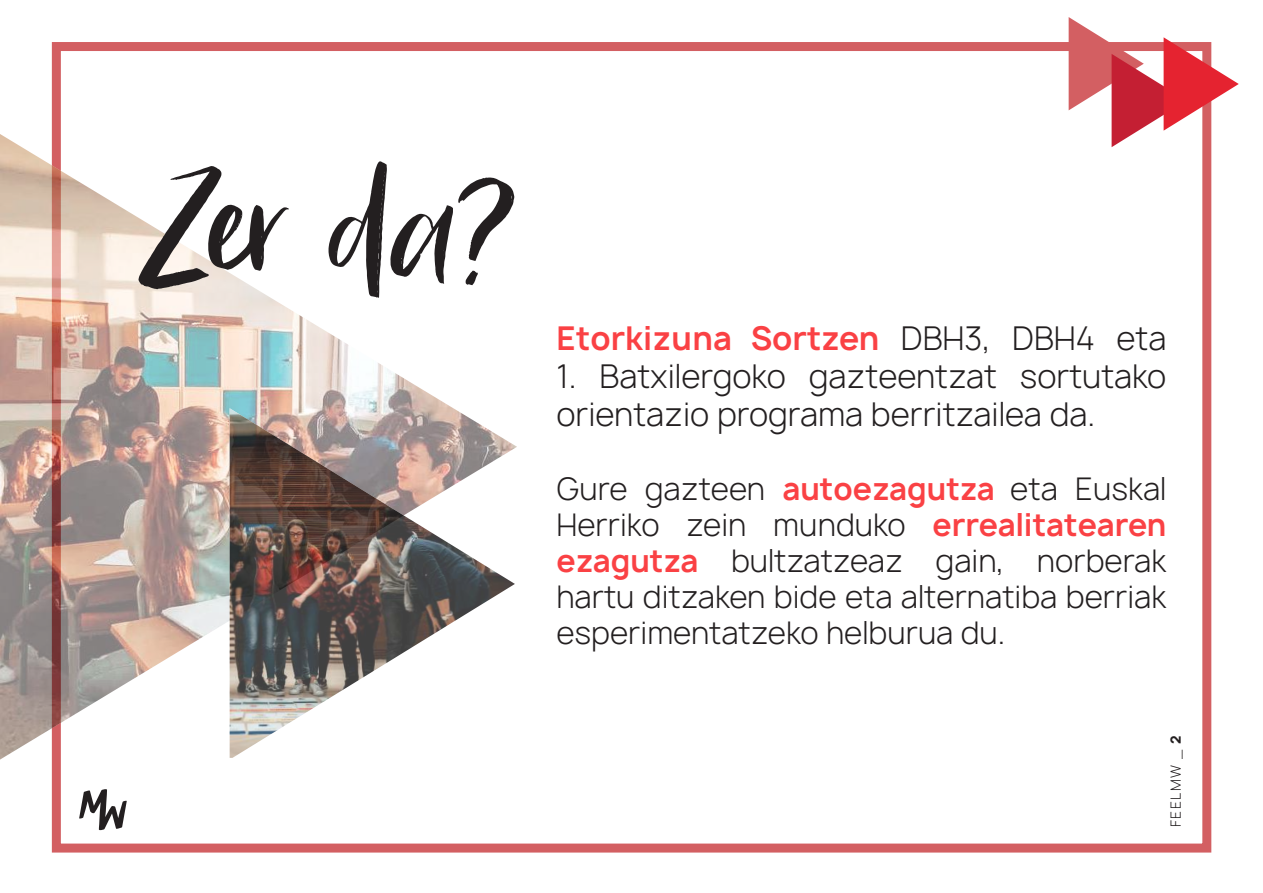
<style>
.page{position:relative;width:1263px;height:893px;background:#fff}
.page>*{position:absolute;margin:0;border:0;box-sizing:border-box;transform-origin:0 0}
.t1{font:195px "Bitter Rose";color:#231f20}
.t2{font:300 31.5px/37.8px "Manrope";color:#231f20}
.t3{font:700 31.5px "Manrope";color:#fa4144}
.t4{font:300 30px/36px "Manrope";color:#231f20;text-align:justify}
.t5{font:300 13.5px "Manrope";letter-spacing:.1em;color:#231f20}
.s1{font-weight:300;color:#231f20}
.s2{font-weight:700;color:#fa4144}
.s3{font-weight:800}
</style>
<div class="page">
<svg style="left:79px;top:789px;width:48px;height:41px"></svg>
<div style="left:52px;top:42px;width:1159px;height:810px;border:9px solid #d35f62"></div>
<svg style="left:1069px;top:17px;width:170px;height:130px"></svg>
<img style="left:0;top:134px;width:517px;height:626px">
<img style="left:230px;top:408px;width:285px;height:350px">
<h1 class="t1" style="left:139px;top:141px;width:385px">Zer da?</h1>
<p class="t3" style="left:556px;top:317px;width:611px">Etorkizuna Sortzen <span class="s1">DBH3, DBH4 eta</span></p>
<p class="t2" style="left:556px;top:357px;width:611px">1. Batxilergoko gazteentzat sortutako orientazio programa berritzailea da.</p>
<p class="t4" style="left:556px;top:471px;width:612px">Gure gazteen <span class="s2">autoezagutza</span> eta Euskal Herriko zein munduko <span class="s2">errealitatearen ezagutza</span> bultzatzeaz gain, norberak hartu ditzaken bide eta alternatiba berriak esperimentatzeko helburua du.</p>
<p class="t5" style="left:1167px;top:827px;width:93px;rotate:-90deg">FEELMW _ <span class="s3">2</span></p>
</div>
